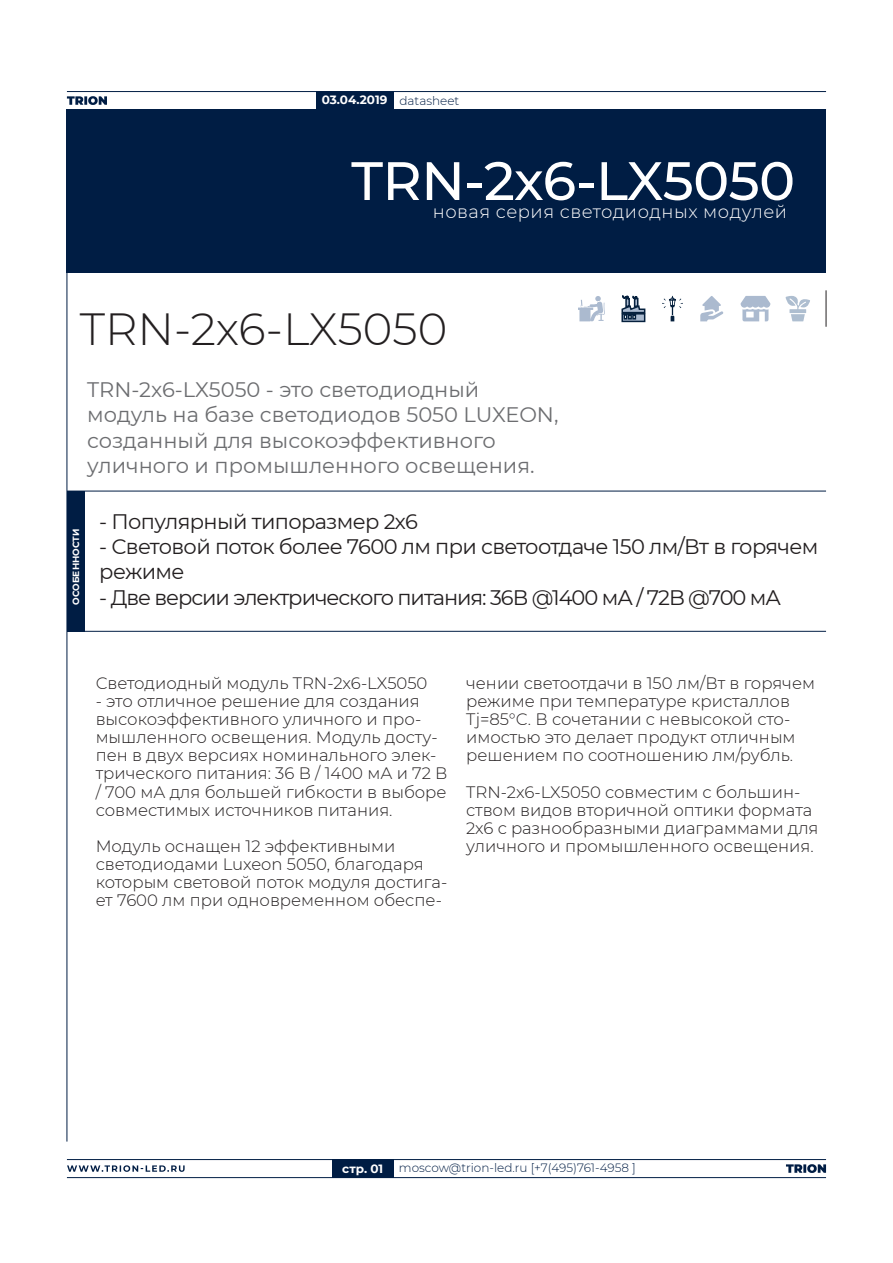
<style>
.page{position:relative;width:893px;height:1263px;background:#fff}
.page>*{position:absolute;margin:0;border:0;box-sizing:border-box;transform-origin:0 0}
.t1{font:500 54px "Montserrat";letter-spacing:-.01em;color:#fff}
.t2{font:300 45px "Montserrat";color:#231f20}
.t3{font:21px/25.2px "Montserrat";letter-spacing:-.04em;color:#231f20}
.t4{font:21px/25.2px "Montserrat";color:#6c6d70}
.t5{font:300 18px "Montserrat";letter-spacing:.03em;color:#fff}
.t6{font:300 16.5px/18.1px "Montserrat";color:#231f20}
.t7{font:300 12px "Montserrat";color:#001d44}
.t8{font:700 12px "Montserrat";color:#fff}
.t9{font:700 9px "Montserrat";color:#fff}
</style>
<div class="page">
<hr style="left:67px;top:91px;width:759px;height:1px;background:#001d44">
<svg style="left:67px;top:96px;width:40px;height:9px"></svg>
<div style="left:316px;top:92px;width:78px;height:18px;background:#001d44"></div>
<hr style="left:67px;top:109px;width:1px;height:1032px;background:#001d44">
<hr style="left:67px;top:1159px;width:759px;height:1px;background:#001d44">
<hr style="left:67px;top:1177px;width:759px;height:1px;background:#001d44">
<div style="left:332px;top:1159px;width:62px;height:18px;background:#001d44"></div>
<svg style="left:786px;top:1164px;width:40px;height:9px"></svg>
<svg style="left:67px;top:1165px;width:118px;height:7px"></svg>
<div style="left:67px;top:109px;width:759px;height:163px;background:#001d44"></div>
<div style="left:67px;top:491px;width:18px;height:140px;background:#001d44"></div>
<hr style="left:67px;top:631px;width:759px;height:1px;background:#001d44">
<hr style="left:67px;top:491px;width:759px;height:1px;background:#001d44">
<svg style="left:621px;top:295px;width:25px;height:28px"></svg>
<svg style="left:662px;top:296px;width:21px;height:25px"></svg>
<svg style="left:578px;top:296px;width:27px;height:26px"></svg>
<svg style="left:741px;top:296px;width:29px;height:25px"></svg>
<svg style="left:700px;top:296px;width:23px;height:25px"></svg>
<svg style="left:786px;top:296px;width:24px;height:25px"></svg>
<hr style="left:826px;top:290px;width:1px;height:37px;background:#231f20">
<p class="t8" style="left:322px;top:91px;width:67px">03.04.2019</p>
<p class="t7" style="left:399px;top:93px;width:61px">datasheet</p>
<p class="t1" style="left:351px;top:143px;width:445px">TRN-2x6-LX5050</p>
<p class="t5" style="left:433px;top:199px;width:356px">новая серия светодиодных модулей</p>
<p class="t2" style="left:80px;top:298px;width:369px">TRN-2x6-LX5050</p>
<p class="t4" style="left:87px;top:376px;width:473px">TRN-2x6-LX5050 - это светодиодный модуль на базе светодиодов 5050 LUXEON, созданный для высокоэффективного уличного и промышленного освещения.</p>
<p class="t9" style="left:69px;top:605px;width:78px;rotate:-90deg">ОСОБЕННОСТИ</p>
<p class="t3" style="left:99px;top:508px;width:320px">- Популярный типоразмер 2х6</p>
<p class="t3" style="left:99px;top:533px;width:721px">- Световой поток более 7600 лм при светоотдаче 150 лм/Вт в горячем режиме</p>
<p class="t3" style="left:99px;top:584px;width:683px">- Две версии электрического питания: 36В @1400 мА / 72B @700 мА</p>
<p class="t6" style="left:96px;top:673px;width:333px">Светодиодный модуль TRN-2x6-LX5050</p>
<p class="t6" style="left:96px;top:691px;width:353px">- это отличное решение для создания высокоэффективного уличного и про&shy;мышленного освещения. Модуль досту&shy;пен в двух версиях номинального элек&shy;трического питания: 36 В / 1400 мА и 72 В / 700 мА для большей гибкости в выборе совместимых источников питания.</p>
<p class="t6" style="left:96px;top:836px;width:353px">Модуль оснащен 12 эффективными светодиодами Luxeon 5050, благодаря которым световой поток модуля достига&shy;ет 7600 лм при одновременном обеспе-</p>
<p class="t6" style="left:466px;top:673px;width:350px">чении светоотдачи в 150 лм/Вт в горячем режиме при температуре кристаллов Tj=85°С. В сочетании с невысокой сто&shy;имостью это делает продукт отличным решением по соотношению лм/рубль.</p>
<p class="t6" style="left:466px;top:782px;width:354px">TRN-2x6-LX5050 совместим с большин&shy;ством видов вторичной оптики формата 2х6 с разнообразными диаграммами для уличного и промышленного освещения.</p>
<p class="t8" style="left:342px;top:1160px;width:43px">стр. 01</p>
<p class="t7" style="left:399px;top:1160px;width:238px">moscow@trion-led.ru [+7(495)761-4958 ]</p>
</div>
